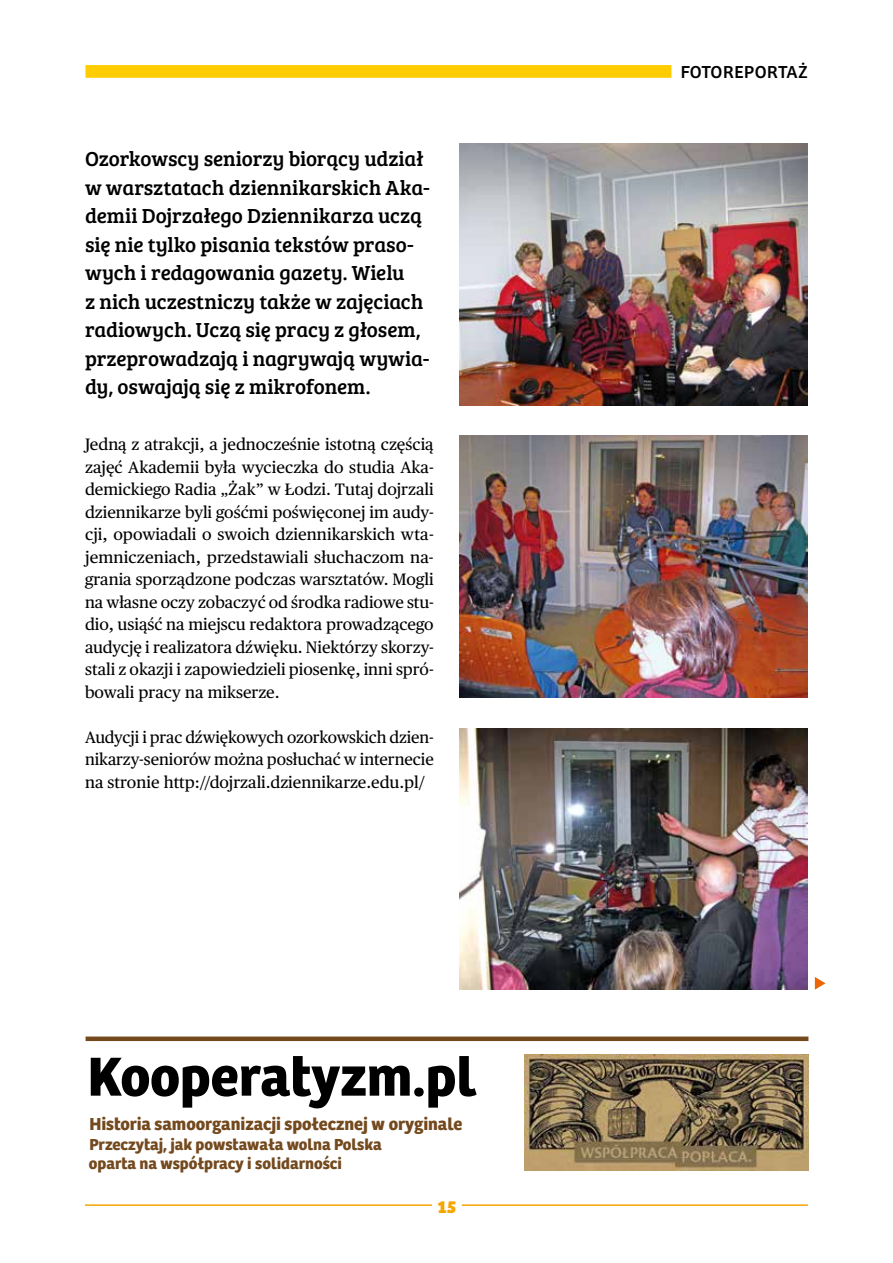
<style>
.page{position:relative;width:893px;height:1263px;background:#fff}
.page>*{position:absolute;margin:0;border:0;box-sizing:border-box;transform-origin:0 0}
.t1{font:700 57px "Bree";color:#000}
.t2{font:21px/28.5px "Bree Serif";letter-spacing:-.005em;color:#000}
.t3{font:700 18px "Bree";color:#73491d}
.t4{font:18px "Bree";letter-spacing:.03em;color:#000}
.t5{font:800 18px "Bree";color:#f7a600}
.t6{font:16.5px/22.5px "Publico Text";color:#000;text-align:justify}
.t7{font:700 16.5px/19.5px "Bree";color:#73491d}
</style>
<div class="page">
<hr style="left:85px;top:1204px;width:723px;height:2px;background:#f7a600">
<div style="left:432px;top:1190px;width:30px;height:30px;background:#fff;border-radius:50%"></div>
<div style="left:86px;top:1036px;width:722px;height:5px;background:#73491d"></div>
<img style="left:524px;top:1055px;width:284px;height:115px">
<div style="left:85px;top:65px;width:586px;height:13px;background:#fc0"></div>
<img style="left:459px;top:144px;width:349px;height:261px">
<img style="left:459px;top:436px;width:349px;height:261px">
<img style="left:459px;top:728px;width:349px;height:262px">
<svg style="left:815px;top:977px;width:10px;height:13px"></svg>
<p class="t2" style="left:85px;top:144px;width:346px">Ozorkowscy seniorzy biorący udział w warsztatach dziennikarskich Aka&shy;demii Dojrzałego Dziennikarza uczą się nie tylko pisania tekstów praso&shy;wych i redagowania gazety. Wielu<br>z nich uczestniczy także w zajęciach radiowych. Uczą się pracy z głosem, przeprowadzają i nagrywają wywia&shy;dy, oswajają się z mikrofonem.</p>
<p class="t6" style="left:85px;top:432px;width:350px">Jedną z atrakcji, a jednocześnie istotną częścią zajęć Akademii była wycieczka do studia Aka&shy;demickiego Radia „Żak” w Łodzi. Tutaj dojrzali dziennikarze byli gośćmi poświęconej im audy&shy;cji, opowiadali o swoich dziennikarskich wta&shy;jemniczeniach, przedstawiali słuchaczom na&shy;grania sporządzone podczas warsztatów. Mogli na własne oczy zobaczyć od środka radiowe stu&shy;dio, usiąść na miejscu redaktora prowadzącego audycję i realizatora dźwięku. Niektórzy skorzy&shy;stali z okazji i zapowiedzieli piosenkę, inni spró&shy;bowali pracy na mikserze.</p>
<p class="t6" style="left:85px;top:724px;width:350px">Audycji i prac dźwiękowych ozorkowskich dzien&shy;nikarzy-seniorów można posłuchać w internecie na stronie http://dojrzali.dziennikarze.edu.pl/</p>
<h1 class="t1" style="left:88px;top:1042px;width:390px">Kooperatyzm.pl</h1>
<p class="t3" style="left:89px;top:1113px;width:374px">Historia samoorganizacji społecznej w oryginale</p>
<p class="t7" style="left:89px;top:1134px;width:295px">Przeczytaj, jak powstawała wolna Polska oparta na współpracy i solidarności</p>
<p class="t5" style="left:437px;top:1196px;width:20px">15</p>
<p class="t4" style="left:681px;top:61px;width:128px">FOTOREPORTAŻ</p>
</div>
